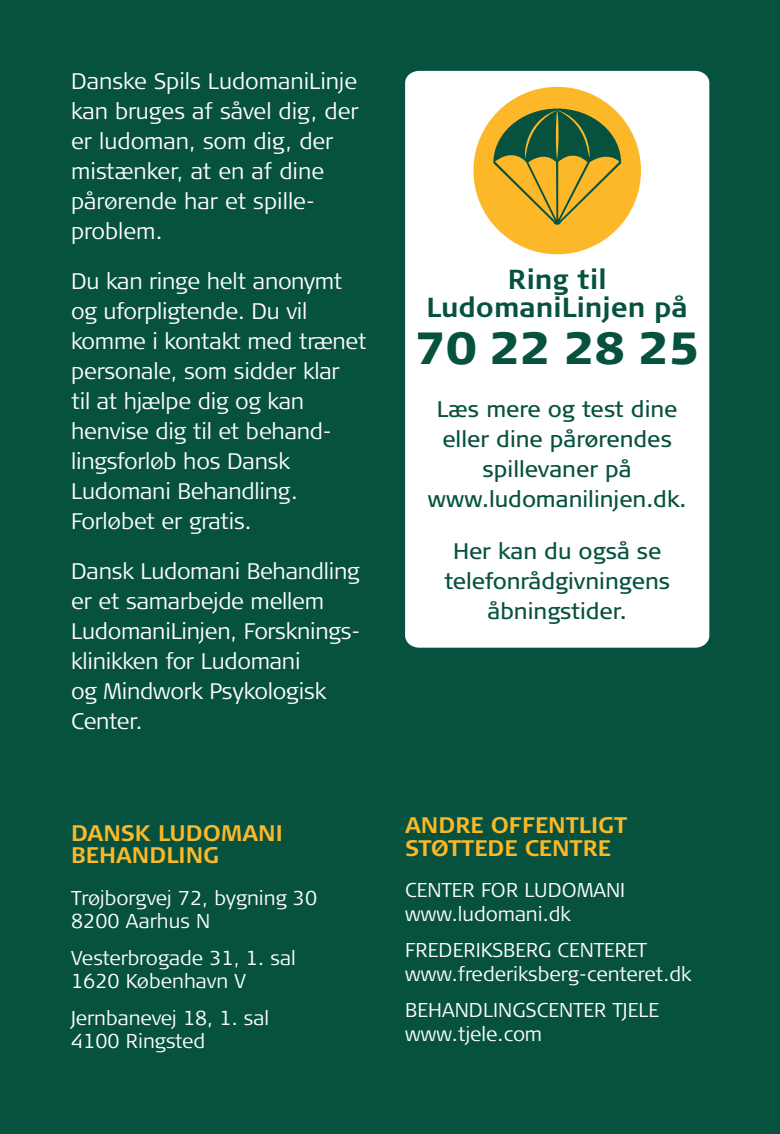
<style>
.page{position:relative;width:780px;height:1134px;background:#07523f}
.page>*{position:absolute;margin:0;border:0;box-sizing:border-box;transform-origin:0 0}
.Paragraph_Style9{font:900 45px "Signa Column";color:#07523f}
.Paragraph_Style8{font:700 27.5px "Signa Column";color:#07523f}
.Paragraph_Style7{font:700 27.5px "Signa Column";color:#07523f}
.Paragraph_Style2{font:300 22.5px/30px "Signa Column";letter-spacing:-.01em;color:#fff}
.Paragraph_Style3{font:22.5px/30px "Signa Column";color:#07523f;text-align:center}
.Paragraph_Style3-2{font:300 22.5px/30px "Signa Column";letter-spacing:-.01em;color:#fff}
.Paragraph_Style1{font:700 22.5px "Signa Column";color:#fcb828}
.Paragraph_Style5{font:700 22.5px "Signa Column";color:#fcb828}
.Paragraph_Style6{font:300 20px/23.8px "Signa Column";color:#fff}
.Paragraph_Style1-2{font:300 20px/23.8px "Signa Column";color:#fff}
</style>
<div class="page">
<div style="left:405px;top:71px;width:304px;height:577px;background:#fff"></div>
<svg style="left:473px;top:87px;width:168px;height:167px"></svg>
<p class="Paragraph_Style2" style="left:71px;top:66px;width:289px">Danske Spils LudomaniLinje kan bruges af såvel dig, der er ludoman, som dig, der mistænker, at en af dine pårørende har et spille&shy;problem.</p>
<p class="Paragraph_Style2" style="left:71px;top:266px;width:297px">Du kan ringe helt anonymt og uforpligtende. Du vil komme i kontakt med trænet personale, som sidder klar<br>til at hjælpe dig og kan henvise dig til et behand&shy;lingsforløb hos Dansk<br>Ludomani Behandling.<br>Forløbet er gratis.</p>
<p class="Paragraph_Style3-2" style="left:71px;top:556px;width:290px">Dansk Ludomani Behandling er et samarbejde mellem<br>LudomaniLinjen, Forsknings&shy;klinikken for Ludomani<br>og Mindwork Psykologisk<br>Center.</p>
<p class="Paragraph_Style1" style="left:71px;top:818px;width:213px">DANSK LUDOMANI</p>
<p class="Paragraph_Style5" style="left:71px;top:841px;width:150px">BEHANDLING</p>
<p class="Paragraph_Style6" style="left:71px;top:885px;width:247px">Trøjborgvej 72, bygning 30<br>8200 Aarhus N</p>
<p class="Paragraph_Style6" style="left:71px;top:945px;width:226px">Vesterbrogade 31, 1. sal<br>1620 København V</p>
<p class="Paragraph_Style1-2" style="left:71px;top:1005px;width:199px">Jernbanevej 18, 1. sal<br>4100 Ringsted</p>
<p class="Paragraph_Style7" style="left:507px;top:262px;width:100px">Ring til</p>
<p class="Paragraph_Style8" style="left:426px;top:290px;width:263px">LudomaniLinjen på</p>
<p class="Paragraph_Style9" style="left:415px;top:320px;width:285px">70 22 28 25</p>
<p class="Paragraph_Style3" style="left:437px;top:393px;width:242px">Læs mere og test dine eller dine pårørendes spillevaner på</p>
<p class="Paragraph_Style3" style="left:428px;top:483px;width:260px">www.ludomanilinjen.dk.</p>
<p class="Paragraph_Style3" style="left:453px;top:536px;width:210px">Her kan du også se</p>
<p class="Paragraph_Style3" style="left:444px;top:566px;width:227px">telefonrådgivningens</p>
<p class="Paragraph_Style3" style="left:487px;top:596px;width:141px">åbningstider.</p>
<p class="Paragraph_Style1" style="left:405px;top:811px;width:224px">ANDRE OFFENTLIGT</p>
<p class="Paragraph_Style5" style="left:405px;top:833px;width:207px">STØTTEDE CENTRE</p>
<p class="Paragraph_Style6" style="left:405px;top:877px;width:222px">CENTER FOR LUDOMANI www.ludomani.dk</p>
<p class="Paragraph_Style6" style="left:405px;top:937px;width:288px">FREDERIKSBERG CENTERET www.frederiksberg-centeret.dk</p>
<p class="Paragraph_Style6" style="left:405px;top:997px;width:255px">BEHANDLINGSCENTER TJELE www.tjele.com</p>
</div>
